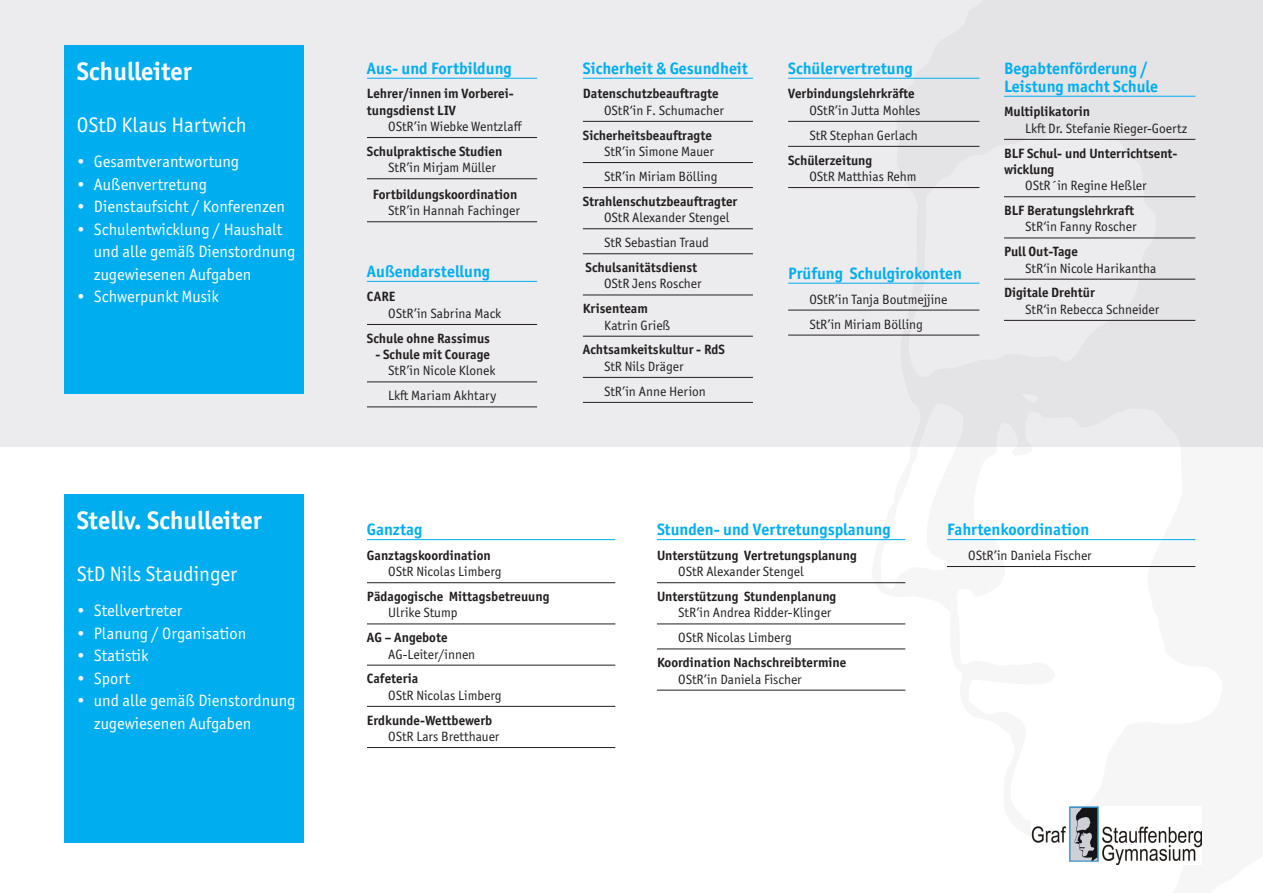
<style>
.page{position:relative;width:1263px;height:893px;background:#fff}
.page>*{position:absolute;margin:0;border:0;box-sizing:border-box;transform-origin:0 0}
.LEITUNGEN{font:700 25.5px "Officina Sans ITC Pro";color:#fff}
.Name_Leitungen{font:21px "Officina Sans ITC Pro";color:#fff}
.t1{font:16.5px/22.5px "Officina Sans ITC Pro";color:#fff}
.HL_Bereiche{font:700 16.5px/18px "Officina Sans ITC Pro";color:#00aeef}
.Sub_Lehrer{font:13.5px "Officina Sans ITC Pro";color:#231f20}
.Sub_Bereiche{font:700 13.5px/16.2px "Officina Sans ITC Pro";color:#231f20}
</style>
<div class="page">
<div style="left:0;top:0;width:1263px;height:446px;background:#ececee"></div>
<svg style="left:872px;top:77px;width:391px;height:788px"></svg>
<img style="left:1031px;top:806px;width:170px;height:58px">
<hr style="left:367px;top:78px;width:170px;height:1px;background:#00aeef">
<hr style="left:367px;top:137px;width:170px;height:1px;background:#231f20">
<hr style="left:367px;top:178px;width:170px;height:1px;background:#231f20">
<hr style="left:367px;top:221px;width:170px;height:1px;background:#231f20">
<hr style="left:367px;top:281px;width:170px;height:1px;background:#00aeef">
<hr style="left:367px;top:324px;width:170px;height:1px;background:#231f20">
<hr style="left:367px;top:382px;width:170px;height:1px;background:#231f20">
<hr style="left:367px;top:407px;width:170px;height:1px;background:#231f20">
<hr style="left:367px;top:539px;width:248px;height:1px;background:#00aeef">
<hr style="left:367px;top:582px;width:248px;height:1px;background:#231f20">
<hr style="left:367px;top:624px;width:248px;height:1px;background:#231f20">
<hr style="left:367px;top:665px;width:248px;height:1px;background:#231f20">
<hr style="left:367px;top:706px;width:248px;height:1px;background:#231f20">
<hr style="left:367px;top:747px;width:248px;height:1px;background:#231f20">
<div style="left:64px;top:45px;width:240px;height:349px;background:#00aeef"></div>
<div style="left:64px;top:494px;width:240px;height:349px;background:#00aeef"></div>
<hr style="left:583px;top:78px;width:170px;height:1px;background:#00aeef">
<hr style="left:583px;top:121px;width:170px;height:1px;background:#231f20">
<hr style="left:583px;top:162px;width:170px;height:1px;background:#231f20">
<hr style="left:583px;top:187px;width:170px;height:1px;background:#231f20">
<hr style="left:583px;top:228px;width:170px;height:1px;background:#231f20">
<hr style="left:583px;top:253px;width:170px;height:1px;background:#231f20">
<hr style="left:583px;top:295px;width:170px;height:1px;background:#231f20">
<hr style="left:583px;top:336px;width:170px;height:1px;background:#231f20">
<hr style="left:583px;top:377px;width:170px;height:1px;background:#231f20">
<hr style="left:583px;top:402px;width:170px;height:1px;background:#231f20">
<hr style="left:657px;top:539px;width:248px;height:1px;background:#00aeef">
<hr style="left:657px;top:582px;width:248px;height:1px;background:#231f20">
<hr style="left:657px;top:624px;width:248px;height:1px;background:#231f20">
<hr style="left:657px;top:649px;width:248px;height:1px;background:#231f20">
<hr style="left:657px;top:690px;width:248px;height:1px;background:#231f20">
<hr style="left:788px;top:78px;width:191px;height:1px;background:#00aeef">
<hr style="left:788px;top:121px;width:191px;height:1px;background:#231f20">
<hr style="left:788px;top:146px;width:191px;height:1px;background:#231f20">
<hr style="left:788px;top:187px;width:191px;height:1px;background:#231f20">
<hr style="left:788px;top:283px;width:191px;height:1px;background:#00aeef">
<hr style="left:788px;top:310px;width:191px;height:1px;background:#231f20">
<hr style="left:788px;top:335px;width:191px;height:1px;background:#231f20">
<hr style="left:1004px;top:96px;width:191px;height:1px;background:#00aeef">
<hr style="left:1004px;top:139px;width:191px;height:1px;background:#231f20">
<hr style="left:1004px;top:196px;width:191px;height:1px;background:#231f20">
<hr style="left:1004px;top:238px;width:191px;height:1px;background:#231f20">
<hr style="left:1004px;top:279px;width:191px;height:1px;background:#231f20">
<hr style="left:1004px;top:320px;width:191px;height:1px;background:#231f20">
<hr style="left:947px;top:539px;width:248px;height:1px;background:#00aeef">
<hr style="left:947px;top:566px;width:248px;height:1px;background:#231f20">
<p class="LEITUNGEN" style="left:77px;top:55px;width:116px">Schulleiter</p>
<p class="Name_Leitungen" style="left:77px;top:112px;width:171px">OStD Klaus Hartwich</p>
<p class="t1" style="left:77px;top:150px;width:164px">• Gesamtverantwortung</p>
<p class="t1" style="left:77px;top:173px;width:132px">• Außenvertretung</p>
<p class="t1" style="left:77px;top:195px;width:209px">• Dienstaufsicht / Konferenzen</p>
<p class="t1" style="left:94px;top:218px;width:203px;text-indent:-17px">• Schulentwicklung / Haushalt und alle gemäß Dienstordnung zugewiesenen Aufgaben</p>
<p class="t1" style="left:77px;top:285px;width:143px">• Schwerpunkt Musik</p>
<p class="LEITUNGEN" style="left:77px;top:504px;width:186px">Stellv. Schulleiter</p>
<p class="Name_Leitungen" style="left:77px;top:562px;width:162px">StD Nils Staudinger</p>
<p class="t1" style="left:77px;top:599px;width:107px">• Stellvertreter</p>
<p class="t1" style="left:77px;top:622px;width:171px">• Planung / Organisation</p>
<p class="t1" style="left:77px;top:644px;width:73px">• Statistik</p>
<p class="t1" style="left:77px;top:667px;width:55px">• Sport</p>
<p class="t1" style="left:94px;top:689px;width:203px;text-indent:-17px">• und alle gemäß Dienstordnung zugewiesenen Aufgaben</p>
<p class="HL_Bereiche" style="left:367px;top:59px;width:146px">Aus- und Fortbildung</p>
<p class="Sub_Bereiche" style="left:367px;top:85px;width:148px">Lehrer/innen im Vorberei&shy;tungsdienst LIV</p>
<p class="Sub_Lehrer" style="left:388px;top:119px;width:135px">OStR’in Wiebke Wentzlaff</p>
<p class="Sub_Bereiche" style="left:367px;top:143px;width:137px">Schulpraktische Studien</p>
<p class="Sub_Lehrer" style="left:388px;top:160px;width:109px">StR’in Mirjam Müller</p>
<p class="Sub_Bereiche" style="left:373px;top:186px;width:146px">Fortbildungskoordination</p>
<p class="Sub_Lehrer" style="left:388px;top:203px;width:133px">StR’in Hannah Fachinger</p>
<p class="HL_Bereiche" style="left:367px;top:262px;width:125px">Außendarstellung</p>
<p class="Sub_Bereiche" style="left:367px;top:289px;width:30px">CARE</p>
<p class="Sub_Lehrer" style="left:388px;top:305px;width:115px">OStR’in Sabrina Mack</p>
<p class="Sub_Bereiche" style="left:367px;top:330px;width:125px">Schule ohne Rassimus</p>
<p class="Sub_Bereiche" style="left:375px;top:346px;width:116px">- Schule mit Courage</p>
<p class="Sub_Lehrer" style="left:388px;top:363px;width:109px">StR’in Nicole Klonek</p>
<p class="Sub_Lehrer" style="left:388px;top:388px;width:109px">Lkft Mariam Akhtary</p>
<p class="HL_Bereiche" style="left:583px;top:59px;width:167px">Sicherheit &amp; Gesundheit</p>
<p class="Sub_Bereiche" style="left:583px;top:85px;width:137px">Datenschutzbeauftragte</p>
<p class="Sub_Lehrer" style="left:604px;top:102px;width:121px">OStR‘in F. Schumacher</p>
<p class="Sub_Bereiche" style="left:583px;top:127px;width:130px">Sicherheitsbeauftragte</p>
<p class="Sub_Lehrer" style="left:604px;top:144px;width:111px">StR’in Simone Mauer</p>
<p class="Sub_Lehrer" style="left:604px;top:169px;width:115px">StR’in Miriam Bölling</p>
<p class="Sub_Bereiche" style="left:583px;top:193px;width:156px">Strahlenschutzbeauftragter</p>
<p class="Sub_Lehrer" style="left:604px;top:210px;width:127px">OStR Alexander Stengel</p>
<p class="Sub_Lehrer" style="left:604px;top:235px;width:106px">StR Sebastian Traud</p>
<p class="Sub_Bereiche" style="left:586px;top:259px;width:113px">Schulsanitätsdienst</p>
<p class="Sub_Lehrer" style="left:604px;top:276px;width:99px">OStR Jens Roscher</p>
<p class="Sub_Bereiche" style="left:583px;top:300px;width:67px">Krisenteam</p>
<p class="Sub_Lehrer" style="left:604px;top:317px;width:68px">Katrin Grieß</p>
<p class="Sub_Bereiche" style="left:583px;top:342px;width:143px">Achtsamkeitskultur - RdS</p>
<p class="Sub_Lehrer" style="left:604px;top:358px;width:81px">StR Nils Dräger</p>
<p class="Sub_Lehrer" style="left:604px;top:383px;width:103px">StR’in Anne Herion</p>
<p class="HL_Bereiche" style="left:788px;top:59px;width:126px">Schülervertretung</p>
<p class="Sub_Bereiche" style="left:788px;top:85px;width:128px">Verbindungslehrkräfte</p>
<p class="Sub_Lehrer" style="left:809px;top:102px;width:113px">OStR’in Jutta Mohles</p>
<p class="Sub_Lehrer" style="left:809px;top:127px;width:110px">StR Stephan Gerlach</p>
<p class="Sub_Bereiche" style="left:788px;top:152px;width:86px">Schülerzeitung</p>
<p class="Sub_Lehrer" style="left:809px;top:169px;width:109px">OStR Matthias Rehm</p>
<p class="HL_Bereiche" style="left:788px;top:264px;width:175px">Prüfung Schulgirokonten</p>
<p class="Sub_Lehrer" style="left:809px;top:291px;width:140px">OStR’in Tanja Boutmejjine</p>
<p class="Sub_Lehrer" style="left:809px;top:316px;width:115px">StR’in Miriam Bölling</p>
<p class="HL_Bereiche" style="left:1004px;top:59px;width:156px">Begabtenförderung /<br>Leistung macht Schule</p>
<p class="Sub_Bereiche" style="left:1004px;top:103px;width:87px">Multiplikatorin</p>
<p class="Sub_Lehrer" style="left:1025px;top:120px;width:163px">Lkft Dr. Stefanie Rieger-Goertz</p>
<p class="Sub_Bereiche" style="left:1004px;top:145px;width:175px">BLF Schul- und Unterrichtsent&shy;wicklung</p>
<p class="Sub_Lehrer" style="left:1025px;top:178px;width:123px">OStR´in Regine Heßler</p>
<p class="Sub_Bereiche" style="left:1004px;top:202px;width:132px">BLF Beratungslehrkraft</p>
<p class="Sub_Lehrer" style="left:1025px;top:219px;width:113px">StR‘in Fanny Roscher</p>
<p class="Sub_Bereiche" style="left:1004px;top:243px;width:75px">Pull Out-Tage</p>
<p class="Sub_Lehrer" style="left:1025px;top:260px;width:133px">StR‘in Nicole Harikantha</p>
<p class="Sub_Bereiche" style="left:1004px;top:285px;width:92px">Digitale Drehtür</p>
<p class="Sub_Lehrer" style="left:1025px;top:301px;width:136px">StR‘in Rebecca Schneider</p>
<p class="HL_Bereiche" style="left:367px;top:520px;width:57px">Ganztag</p>
<p class="Sub_Bereiche" style="left:367px;top:547px;width:125px">Ganztagskoordination</p>
<p class="Sub_Lehrer" style="left:388px;top:564px;width:115px">OStR Nicolas Limberg</p>
<p class="Sub_Bereiche" style="left:367px;top:588px;width:184px">Pädagogische Mittagsbetreuung</p>
<p class="Sub_Lehrer" style="left:388px;top:605px;width:71px">Ulrike Stump</p>
<p class="Sub_Bereiche" style="left:367px;top:629px;width:82px">AG – Angebote</p>
<p class="Sub_Lehrer" style="left:388px;top:646px;width:89px">AG-Leiter/innen</p>
<p class="Sub_Bereiche" style="left:367px;top:670px;width:53px">Cafeteria</p>
<p class="Sub_Lehrer" style="left:388px;top:687px;width:115px">OStR Nicolas Limberg</p>
<p class="Sub_Bereiche" style="left:367px;top:712px;width:127px">Erdkunde-Wettbewerb</p>
<p class="Sub_Lehrer" style="left:388px;top:728px;width:113px">OStR Lars Bretthauer</p>
<p class="HL_Bereiche" style="left:657px;top:520px;width:235px">Stunden- und Vertretungsplanung</p>
<p class="Sub_Bereiche" style="left:657px;top:547px;width:201px">Unterstützung Vertretungsplanung</p>
<p class="Sub_Lehrer" style="left:678px;top:564px;width:127px">OStR Alexander Stengel</p>
<p class="Sub_Bereiche" style="left:657px;top:588px;width:181px">Unterstützung Stundenplanung</p>
<p class="Sub_Lehrer" style="left:678px;top:605px;width:155px">StR’in Andrea Ridder-Klinger</p>
<p class="Sub_Lehrer" style="left:678px;top:630px;width:115px">OStR Nicolas Limberg</p>
<p class="Sub_Bereiche" style="left:657px;top:654px;width:191px">Koordination Nachschreibtermine</p>
<p class="Sub_Lehrer" style="left:678px;top:671px;width:125px">OStR’in Daniela Fischer</p>
<p class="HL_Bereiche" style="left:947px;top:520px;width:144px">Fahrtenkoordination</p>
<p class="Sub_Lehrer" style="left:968px;top:547px;width:125px">OStR’in Daniela Fischer</p>
</div>
